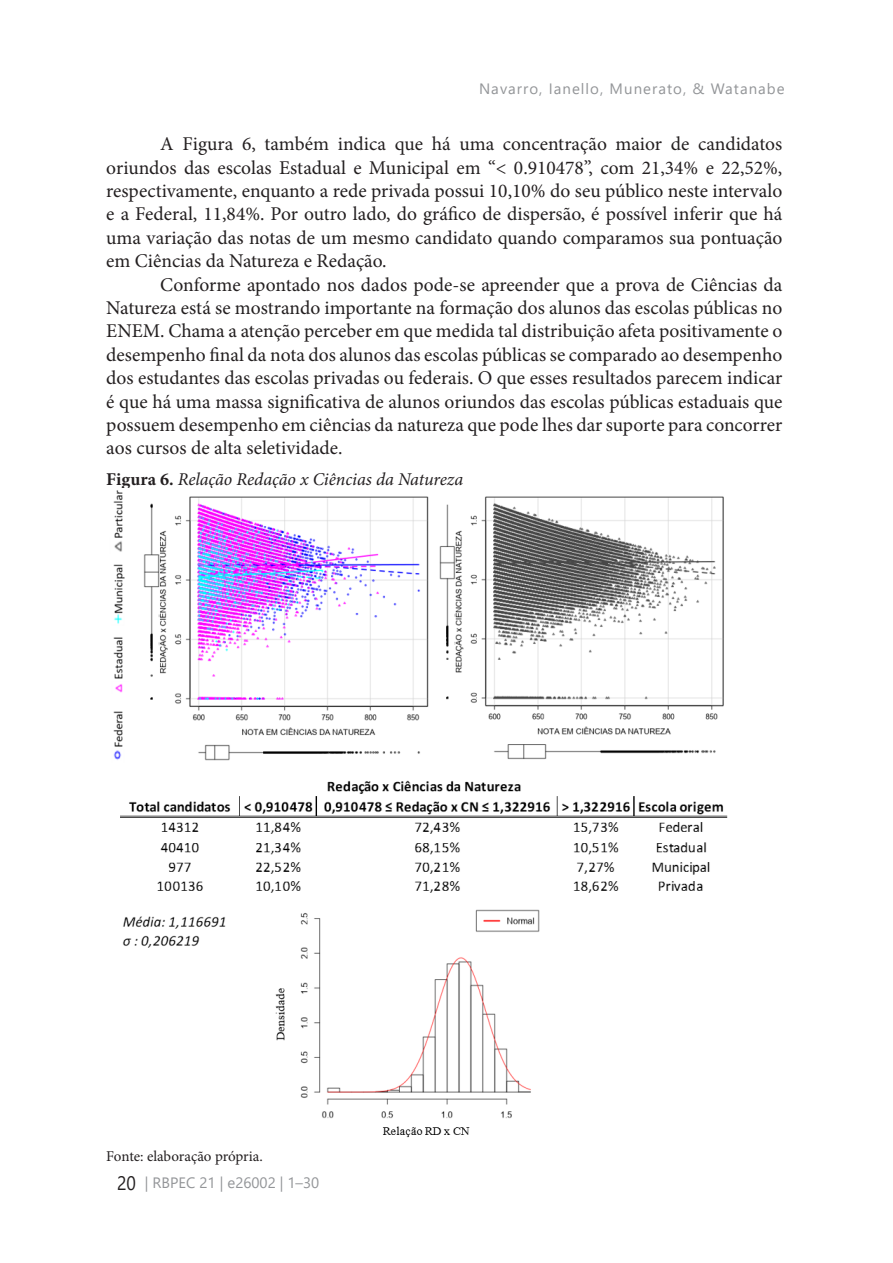
<style>
.page{position:relative;width:893px;height:1263px;background:#fff}
.page>*{position:absolute;margin:0;border:0;box-sizing:border-box;transform-origin:0 0}
.t1{font:19.5px/23.4px "Minion Pro";color:#231f20;text-align:justify}
.t2{font:19.5px "Segoe UI";color:#231f20;scale:.9 1}
.Título_tabelas_e_qua{font:italic 18px "Minion Pro";letter-spacing:-.005em;color:#231f20}
.t3{font:15px "Segoe UI";letter-spacing:.07em;color:#939598}
.Título_tabelas_e_qua-2{font:15px "Minion Pro";letter-spacing:-.005em;color:#231f20}
.t4{font:15px "Segoe UI";color:#939598}
.s1{font-weight:700;font-style:normal}
</style>
<div class="page">
<img style="left:113px;top:490px;width:615px;height:648px">
<p class="t3" style="left:479px;top:74px;width:307px">Navarro, Ianello, Munerato, &amp; Watanabe</p>
<p class="t1" style="left:106px;top:132px;width:678px;text-indent:54px">A Figura 6, também indica que há uma concentração maior de candidatos oriundos das escolas Estadual e Municipal em “&lt; 0.910478”, com 21,34% e 22,52%, respectivamente, enquanto a rede privada possui 10,10% do seu público neste intervalo e a Federal, 11,84%. Por outro lado, do gráfico de dispersão, é possível inferir que há uma variação das notas de um mesmo candidato quando comparamos sua pontuação em Ciências da Natureza e Redação.</p>
<p class="t1" style="left:106px;top:273px;width:678px;text-indent:54px">Conforme apontado nos dados pode-se apreender que a prova de Ciências da Natureza está se mostrando importante na formação dos alunos das escolas públicas no ENEM. Chama a atenção perceber em que medida tal distribuição afeta positivamente o desempenho final da nota dos alunos das escolas públicas se comparado ao desempenho dos estudantes das escolas privadas ou federais. O que esses resultados parecem indicar é que há uma massa significativa de alunos oriundos das escolas públicas estaduais que possuem desempenho em ciências da natureza que pode lhes dar suporte para concorrer aos cursos de alta seletividade.</p>
<p class="Título_tabelas_e_qua" style="left:106px;top:467px;width:358px"><span class="s1">Figura 6.</span> Relação Redação x Ciências da Natureza</p>
<p class="Título_tabelas_e_qua-2" style="left:106px;top:1146px;width:158px">Fonte: elaboração própria.</p>
<p class="t2" style="left:117px;top:1165px;width:23px">20</p>
<p class="t4" style="left:145px;top:1168px;width:176px">| RBPEC 21 | e26002 | 1–30</p>
</div>
